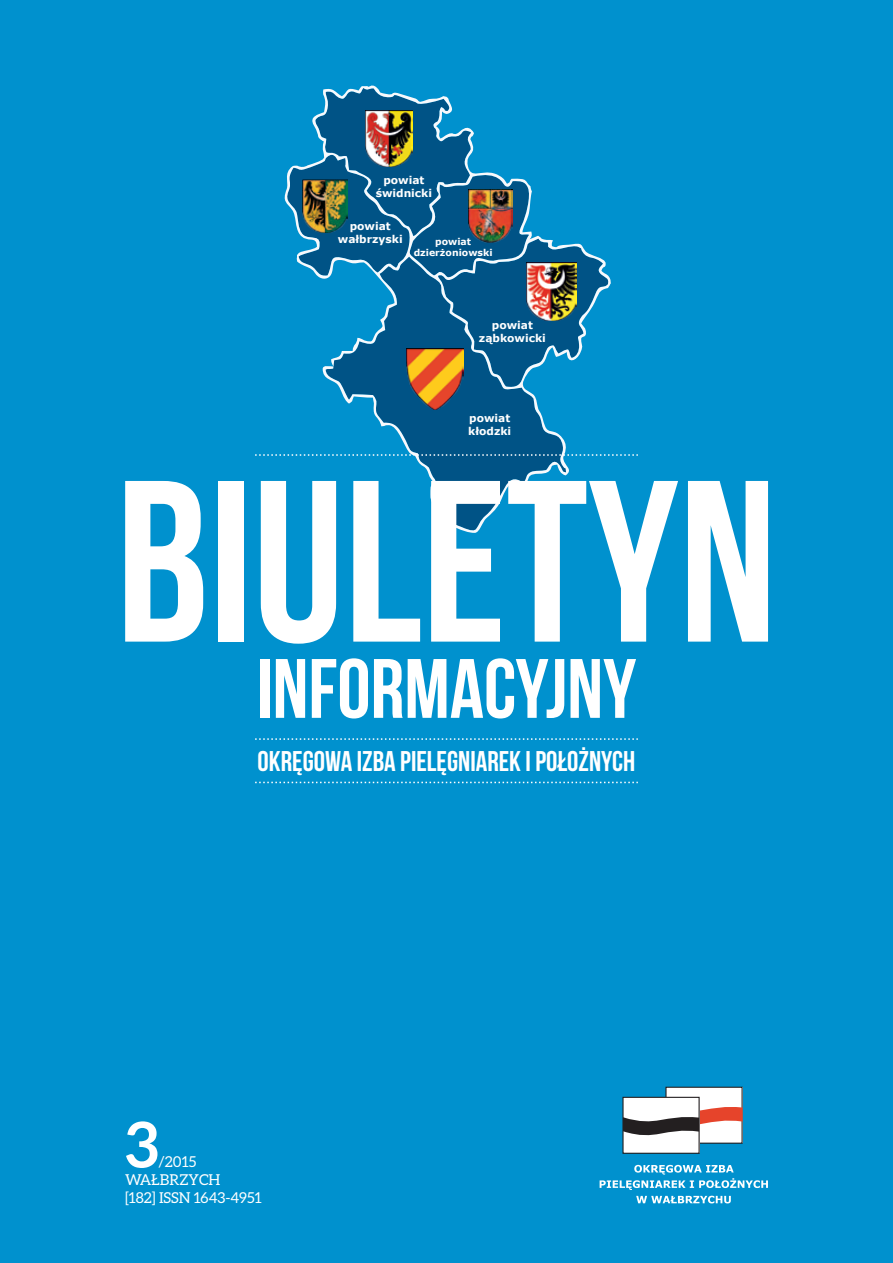
<style>
.page{position:relative;width:893px;height:1263px;background:#0091ce}
.page>*{position:absolute;margin:0;border:0;box-sizing:border-box;transform-origin:0 0}
.t1{font:229.5px "Bebas Neue";color:#fff}
.t2{font:84px "Bebas Neue";color:#fff}
.t3{font:700 63px "Aleo";color:#fff}
.t4{font:28.5px "Bebas Neue";color:#fff}
.t5{font:15px/18px "Aleo";color:#fff}
.t6{font:700 10.65px/13px "Verdana";color:#fff;text-align:center}
.t7{font:700 9.45px/11.4px "Verdana";color:#fff;text-align:center}
</style>
<div class="page">
<svg style="left:284px;top:85px;width:327px;height:448px"></svg>
<svg style="left:255px;top:454px;width:383px;height:2px"></svg>
<svg style="left:255px;top:738px;width:383px;height:2px"></svg>
<svg style="left:255px;top:782px;width:383px;height:1px"></svg>
<div style="left:666px;top:1087px;width:76px;height:56px;background:#fff"></div>
<div style="left:665px;top:1087px;width:78px;height:57px;border:1px solid #231f20"></div>
<div style="left:623px;top:1097px;width:76px;height:56px;background:#fff"></div>
<div style="left:622px;top:1097px;width:78px;height:57px;border:1px solid #231f20"></div>
<svg style="left:623px;top:1104px;width:119px;height:38px"></svg>
<svg style="left:600px;top:1165px;width:168px;height:38px"></svg>
<p class="t6" style="left:376px;top:173px;width:58px">powiat świdnicki</p>
<p class="t6" style="left:338px;top:219px;width:66px">powiat wałbrzyski</p>
<p class="t7" style="left:414px;top:235px;width:80px">powiat dzierżoniowski</p>
<p class="t6" style="left:479px;top:318px;width:68px">powiat ząbkowicki</p>
<p class="t6" style="left:468px;top:411px;width:45px;text-align:left">powiat kłodzki</p>
<h1 class="t1" style="left:116px;top:436px;width:662px">BIULETYN</h1>
<h2 class="t2" style="left:257px;top:643px;width:381px">INFORMACYJNY</h2>
<h3 class="t4" style="left:258px;top:745px;width:379px">OKRĘGOWA IZBA PIELĘGNIAREK I POŁOŻNYCH</h3>
<h3 class="t3" style="left:125px;top:1108px;width:35px">3</h3>
<h3 class="t5" style="left:125px;top:1153px;width:138px;text-indent:34px">/2015<br>WAŁBRZYCH<br>[182] ISSN 1643-4951</h3>
</div>
